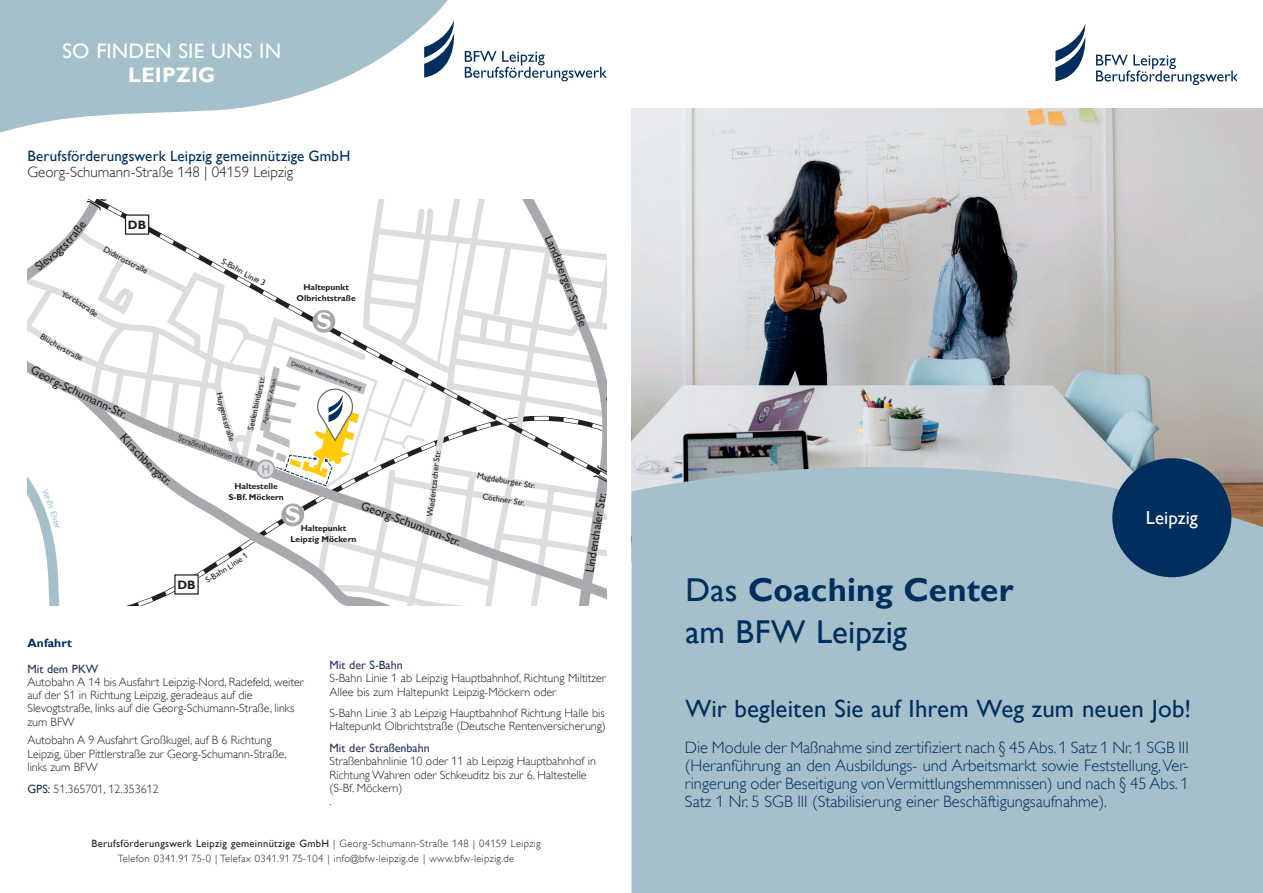
<style>
.page{position:relative;width:1263px;height:893px;background:#fff}
.page>*{position:absolute;margin:0;border:0;box-sizing:border-box;transform-origin:0 0}
.t1{font:33px/42px "Gill Sans Alt One WGL";letter-spacing:.005em;color:#002e5e}
.t2{font:24.9px "Gill Sans Alt One WGL";letter-spacing:.005em;color:#002e5e}
.t3{font:21px "Gill Sans Alt One WGL";letter-spacing:.01em;color:#fff}
.t4{font:700 21px "Gill Sans Alt One WGL";letter-spacing:.01em;color:#fff}
.t5{font:18.75px "Gill Sans Alt One WGL";letter-spacing:.005em;color:#fff}
.t6{font:16.5px/18px "Gill Sans Alt One WGL Light";color:#002e5e;text-align:justify}
.t7{font:15px "Gill Sans Alt One WGL";letter-spacing:.01em;color:#002e5e}
.t8{font:15px "Gill Sans Alt One WGL Light";color:#231f20}
.t9{font:12.3px "Gill Sans Alt One WGL";color:#231f20}
.t10{font:700 12.3px "Gill Sans Alt One WGL";color:#231f20}
.t11{font:12px/13.2px "Gill Sans Alt One WGL Light";color:#231f20}
.t12{font:12px "Gill Sans Alt One WGL";color:#24345a}
.t13{font:700 12px "Gill Sans Alt One WGL";letter-spacing:.01em;color:#002e5e}
.t14{font:10.5px "Gill Sans Alt One WGL";letter-spacing:.03em;color:#231f20}
.t15{font:10.5px "Gill Sans Alt One WGL Light";letter-spacing:.03em;color:#231f20}
.t16{font:700 8.55px/11.1px "Gill Sans Alt One WGL";color:#231f20;text-align:center}
.t17{font:8.55px "Gill Sans Alt One WGL";color:#231f20}
.t18{font:8.55px "Gill Sans Alt One WGL";color:#3e3e3f}
.t19{font:6.15px "Gill Sans Alt One WGL";color:#231f20}
.s1{font-family:"Gill Sans Alt One WGL";color:#24345a}
.s2{font-family:"Gill Sans Alt One WGL Light"}
.s3{font-weight:700}
</style>
<div class="page">
<img style="left:631px;top:109px;width:632px;height:358px">
<svg style="left:0;top:0;width:448px;height:133px;fill:#a5c0cb"></svg>
<div style="left:631px;top:467px;width:632px;height:426px;background:#a5c0cb"></div>
<div style="left:1112px;top:458px;width:119px;height:119px;background:#002e5e;border-radius:50%"></div>
<svg style="left:424px;top:20px;width:31px;height:58px"></svg>
<svg style="left:465px;top:51px;width:142px;height:30px"></svg>
<svg style="left:1055px;top:24px;width:31px;height:57px"></svg>
<svg style="left:1096px;top:55px;width:141px;height:30px"></svg>
<svg style="left:27px;top:200px;width:580px;height:406px"></svg>
<h3 class="t3" style="left:62px;top:37px;width:220px">SO FINDEN SIE UNS IN</h3>
<h3 class="t4" style="left:128px;top:61px;width:89px">LEIPZIG</h3>
<p class="t7" style="left:27px;top:145px;width:324px">Berufsförderungswerk Leipzig gemeinnützige GmbH</p>
<p class="t8" style="left:27px;top:163px;width:267px">Georg-Schumann-Straße 148 | 04159 Leipzig</p>
<p class="t10" style="left:128px;top:217px;width:20px">DB</p>
<p class="t17" style="left:60px;top:340px;width:15px;rotate:29deg">erst</p>
<p class="t9" style="left:54px;top:371px;width:27px;rotate:26deg">rg-Sc</p>
<p class="t17" style="left:112px;top:247px;width:20px;rotate:28deg">idero</p>
<p class="t17" style="left:128px;top:255px;width:18px;rotate:27deg">tstra</p>
<p class="t17" style="left:251px;top:270px;width:14px;rotate:28deg">inie</p>
<p class="t16" style="left:296px;top:281px;width:61px">Haltepunkt<br>Olbrichtstraße</p>
<p class="t19" style="left:260px;top:422px;width:47px;rotate:-77deg">Agentur für Arbeit</p>
<p class="t17" style="left:251px;top:401px;width:18px;rotate:-76deg">nder</p>
<p class="t17" style="left:246px;top:422px;width:20px;rotate:-78deg">elenb</p>
<p class="t18" style="left:181px;top:432px;width:77px;rotate:20deg">Straßenbahnlinie 10, 1</p>
<p class="t19" style="left:293px;top:358px;width:76px;rotate:20deg">Deutsche Rentenversicherung</p>
<p class="t10" style="left:177px;top:577px;width:20px">DB</p>
<p class="t16" style="left:228px;top:480px;width:57px">Haltestelle<br>S-Bf. Möckern</p>
<p class="t16" style="left:290px;top:523px;width:68px">Haltepunkt<br>Leipzig Möckern</p>
<p class="t9" style="left:373px;top:500px;width:28px;rotate:21deg">eorg-</p>
<p class="t9" style="left:573px;top:275px;width:47px;rotate:69deg">ger Str ß</p>
<p class="t17" style="left:515px;top:476px;width:18px;rotate:9deg">er St</p>
<p class="t17" style="left:483px;top:490px;width:40px;rotate:10deg">Cöthner St</p>
<p class="t9" style="left:591px;top:507px;width:17px;rotate:-80deg">Str.</p>
<p class="t9" style="left:586px;top:539px;width:30px;rotate:-81deg">thaler</p>
<p class="t9" style="left:581px;top:571px;width:28px;rotate:-81deg">Linde</p>
<p class="t13" style="left:27px;top:635px;width:46px">Anfahrt</p>
<p class="t12" style="left:27px;top:660px;width:72px">Mit dem PKW</p>
<p class="t11" style="left:27px;top:675px;width:278px">Autobahn A 14 bis Ausfahrt Leipzig-Nord, Radefeld, weiter auf der S1 in Richtung Leipzig, geradeaus auf die Slevogtstraße, links auf die Georg-Schumann-Straße, links zum BFW</p>
<p class="t11" style="left:27px;top:734px;width:261px">Autobahn A 9 Ausfahrt Großkugel, auf B 6 Richtung<br>Leipzig, über Pittlerstraße zur Georg-Schumann-Straße, links zum BFW</p>
<p class="t11" style="left:27px;top:782px;width:133px"><span class="s1">GPS:</span> 51.365701, 12.353612</p>
<p class="t12" style="left:330px;top:657px;width:75px">Mit der S-Bahn</p>
<p class="t11" style="left:330px;top:672px;width:278px">S-Bahn Linie 1 ab Leipzig Hauptbahnhof, Richtung Miltitzer<br>Allee bis zum Haltepunkt Leipzig-Möckern oder</p>
<p class="t11" style="left:330px;top:707px;width:278px">S-Bahn Linie 3 ab Leipzig Hauptbahnhof Richtung Halle bis<br>Haltepunkt Olbrichtstraße (Deutsche Rentenversicherung)</p>
<p class="t12" style="left:330px;top:740px;width:102px">Mit der Straßenbahn</p>
<p class="t11" style="left:330px;top:755px;width:268px">Straßenbahnlinie 10 oder 11 ab Leipzig Hauptbahnhof in<br>Richtung Wahren oder Schkeuditz bis zur 6. Haltestelle (S-Bf. Möckern)<br>.</p>
<p class="t14" style="left:92px;top:836px;width:451px">Berufsförderungswerk Leipzig gemeinnützige GmbH <span class="s2">| Georg-Schumann-Straße 148 | 04159 Leipzig</span></p>
<p class="t15" style="left:118px;top:851px;width:398px">Telefon 0341.91 75-0 | Telefax 0341.91 75-104 | info@bfw-leipzig.de | www.bfw-leipzig.de</p>
<h1 class="t1" style="left:685px;top:569px;width:330px">Das <span class="s3">Coaching Center </span>am BFW Leipzig</h1>
<h3 class="t5" style="left:1146px;top:504px;width:54px">Leipzig</h3>
<h2 class="t2" style="left:685px;top:691px;width:507px">Wir begleiten Sie auf Ihrem Weg zum neuen Job!</h2>
<p class="t6" style="left:685px;top:739px;width:505px">Die Module der Maßnahme sind zertifiziert nach § 45 Abs. 1 Satz 1 Nr. 1 SGB III (Heranführung an den Ausbildungs- und Arbeitsmarkt sowie Feststellung, Ver&shy;ringerung oder Beseitigung von Vermittlungshemmnissen) und nach § 45 Abs. 1<br>Satz 1 Nr. 5 SGB III (Stabilisierung einer Beschäftigungsaufnahme).</p>
</div>
